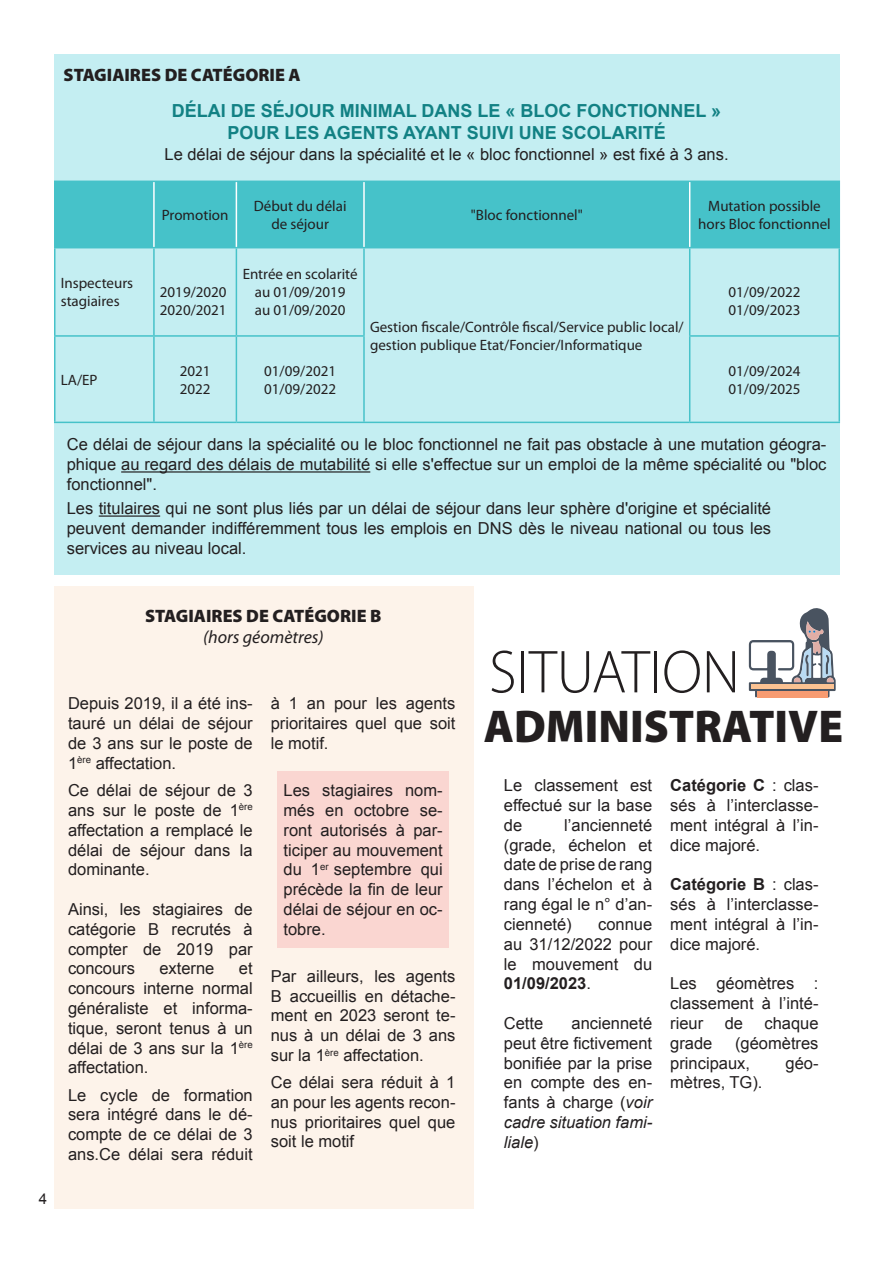
<style>
.page{position:relative;width:893px;height:1263px;background:#fff}
.page>*{position:absolute;margin:0;border:0;box-sizing:border-box;transform-origin:0 0}
.t1{font:300 61.05px "Myriad Pro";color:#231f20}
.t2{font:900 46.2px "Myriad Pro";color:#231f20}
.t3{font:700 18px "Arial";color:#128184}
.t4{font:900 18px "Myriad Pro";color:#231f20}
.t5{font:italic 18px "Myriad Pro";color:#231f20}
.t6{font:16.5px/19.8px "Arial";color:#231f20;text-align:justify}
.t7{font:15px/18px "Myriad Pro";color:#231f20;text-align:center}
.t8{font:15px "Arial";color:#231f20}
.s1{font-weight:700}
.s2{font-style:italic}
</style>
<div class="page">
<div style="left:54px;top:54px;width:786px;height:520px;background:#c4eef2"></div>
<div style="left:54px;top:587px;width:419px;height:622px;background:#fdf3ea"></div>
<div style="left:277px;top:772px;width:172px;height:176px;background:#fad6d1"></div>
<hr style="left:121px;top:471px;width:249px;height:2px;background:#231f20">
<hr style="left:99px;top:515px;width:61px;height:2px;background:#231f20">
<div style="left:56px;top:182px;width:782px;height:65px;background:#46c2c9"></div>
<hr style="left:54px;top:182px;width:2px;height:65px;background:#46c2c9">
<hr style="left:153px;top:182px;width:2px;height:65px;background:#fff">
<hr style="left:236px;top:182px;width:1px;height:65px;background:#fff">
<hr style="left:363px;top:182px;width:2px;height:65px;background:#fff">
<hr style="left:689px;top:182px;width:1px;height:65px;background:#fff">
<hr style="left:838px;top:182px;width:2px;height:65px;background:#46c2c9">
<hr style="left:54px;top:181px;width:100px;height:1px;background:#46c2c9">
<hr style="left:154px;top:181px;width:82px;height:1px;background:#46c2c9">
<hr style="left:236px;top:181px;width:128px;height:1px;background:#46c2c9">
<hr style="left:364px;top:181px;width:326px;height:1px;background:#46c2c9">
<hr style="left:690px;top:181px;width:150px;height:1px;background:#46c2c9">
<hr style="left:54px;top:247px;width:100px;height:1px;background:#46c2c9">
<hr style="left:54px;top:248px;width:2px;height:87px;background:#46c2c9">
<hr style="left:154px;top:247px;width:82px;height:1px;background:#46c2c9">
<hr style="left:153px;top:248px;width:2px;height:87px;background:#46c2c9">
<hr style="left:236px;top:247px;width:128px;height:1px;background:#46c2c9">
<hr style="left:236px;top:248px;width:1px;height:87px;background:#46c2c9">
<hr style="left:364px;top:247px;width:326px;height:1px;background:#46c2c9">
<hr style="left:363px;top:248px;width:2px;height:87px;background:#46c2c9">
<hr style="left:690px;top:247px;width:150px;height:1px;background:#46c2c9">
<hr style="left:689px;top:248px;width:1px;height:87px;background:#46c2c9">
<hr style="left:838px;top:248px;width:2px;height:87px;background:#46c2c9">
<hr style="left:54px;top:335px;width:100px;height:2px;background:#46c2c9">
<hr style="left:54px;top:337px;width:2px;height:85px;background:#46c2c9">
<hr style="left:154px;top:335px;width:82px;height:2px;background:#46c2c9">
<hr style="left:153px;top:337px;width:2px;height:85px;background:#46c2c9">
<hr style="left:236px;top:335px;width:129px;height:2px;background:#46c2c9">
<hr style="left:236px;top:337px;width:1px;height:85px;background:#46c2c9">
<hr style="left:363px;top:337px;width:2px;height:85px;background:#46c2c9">
<hr style="left:689px;top:335px;width:151px;height:2px;background:#46c2c9">
<hr style="left:689px;top:337px;width:1px;height:85px;background:#46c2c9">
<hr style="left:838px;top:337px;width:2px;height:85px;background:#46c2c9">
<hr style="left:54px;top:422px;width:100px;height:1px;background:#46c2c9">
<hr style="left:154px;top:422px;width:82px;height:1px;background:#46c2c9">
<hr style="left:236px;top:422px;width:128px;height:1px;background:#46c2c9">
<hr style="left:364px;top:422px;width:326px;height:1px;background:#46c2c9">
<hr style="left:690px;top:422px;width:150px;height:1px;background:#46c2c9">
<svg style="left:749px;top:608px;width:87px;height:89px"></svg>
<div style="left:757px;top:691px;width:70px;height:6px;background:#f79b71"></div>
<p class="t4" style="left:64px;top:65px;width:239px">STAGIAIRES DE CATÉGORIE A</p>
<p class="t3" style="left:172px;top:99px;width:551px">DÉLAI DE SÉJOUR MINIMAL DANS LE « BLOC FONCTIONNEL »</p>
<p class="t3" style="left:227px;top:121px;width:440px">POUR LES AGENTS AYANT SUIVI UNE SCOLARITÉ</p>
<p class="t6" style="left:165px;top:144px;width:566px">Le délai de séjour dans la spécialité et le « bloc fonctionnel » est fixé à 3 ans.</p>
<p class="t7" style="left:162px;top:206px;width:68px">Promotion</p>
<p class="t7" style="left:61px;top:274px;width:74px;text-align:left">Inspecteurs stagiaires</p>
<p class="t7" style="left:160px;top:283px;width:68px">2019/2020</p>
<p class="t7" style="left:160px;top:301px;width:68px">2020/2021</p>
<p class="t7" style="left:61px;top:370px;width:38px">LA/EP</p>
<p class="t7" style="left:180px;top:361px;width:32px">2021</p>
<p class="t7" style="left:180px;top:379px;width:32px">2022</p>
<p class="t7" style="left:254px;top:197px;width:94px">Début du délai</p>
<p class="t7" style="left:271px;top:215px;width:59px">de séjour</p>
<p class="t7" style="left:471px;top:206px;width:113px">"Bloc fonctionnel"</p>
<p class="t7" style="left:698px;top:197px;width:134px">Mutation possible hors Bloc fonctionnel</p>
<p class="t7" style="left:243px;top:265px;width:117px">Entrée en scolarité au 01/09/2019</p>
<p class="t7" style="left:255px;top:301px;width:92px">au 01/09/2020</p>
<p class="t7" style="left:264px;top:361px;width:73px">01/09/2021</p>
<p class="t7" style="left:264px;top:379px;width:73px">01/09/2022</p>
<p class="t7" style="left:370px;top:317px;width:315px;text-align:left">Gestion fiscale/Contrôle fiscal/Service public local/ gestion publique Etat/Foncier/Informatique</p>
<p class="t7" style="left:729px;top:283px;width:73px">01/09/2022</p>
<p class="t7" style="left:729px;top:301px;width:73px">01/09/2023</p>
<p class="t7" style="left:729px;top:361px;width:73px">01/09/2024</p>
<p class="t7" style="left:729px;top:379px;width:73px">01/09/2025</p>
<p class="t6" style="left:67px;top:435px;width:761px">Ce délai de séjour dans la spécialité ou le bloc fonctionnel ne fait pas obstacle à une mutation géogra&shy;phique au regard des délais de mutabilité si elle s'effectue sur un emploi de la même spécialité ou "bloc fonctionnel".</p>
<p class="t6" style="left:67px;top:499px;width:706px">Les titulaires qui ne sont plus liés par un délai de séjour dans leur sphère d'origine et spécialité peuvent demander indifféremment tous les emplois en DNS dès le niveau national ou tous les services au niveau local.</p>
<p class="t8" style="left:39px;top:1189px;width:10px">4</p>
<p class="t4" style="left:145px;top:605px;width:238px">STAGIAIRES DE CATÉGORIE B</p>
<p class="t5" style="left:203px;top:626px;width:122px">(hors géomètres)</p>
<p class="t6" style="left:68px;top:694px;width:186px">Depuis 2019, il a été ins&shy;tauré un délai de séjour de 3 ans sur le poste de 1<sup>ère</sup> affectation.</p>
<p class="t6" style="left:68px;top:781px;width:186px">Ce délai de séjour de 3 ans sur le poste de 1<sup>ère </sup>affectation a remplacé le délai de séjour dans la dominante.</p>
<p class="t6" style="left:68px;top:899px;width:186px">Ainsi, les stagiaires de catégorie B recrutés à compter de 2019 par concours</p>
<p class="t6" style="left:68px;top:959px;width:186px;text-indent:171px">et concours interne normal généraliste et informa&shy;tique, seront tenus à un délai de 3 ans sur la 1<sup>ère </sup>affectation.</p>
<p class="t6" style="left:68px;top:1085px;width:186px">Le cycle de formation sera intégré dans le dé&shy;compte de ce délai de 3 ans.Ce délai sera réduit</p>
<p class="t6" style="left:159px;top:959px;width:57px">externe</p>
<p class="t6" style="left:271px;top:694px;width:186px">à 1 an pour les agents prioritaires quel que soit le motif.</p>
<p class="t6" style="left:284px;top:781px;width:161px">Les stagiaires nom&shy;més en octobre se&shy;ront autorisés à par&shy;ticiper au mouvement du 1<sup>er</sup> septembre qui précède la fin de leur délai de séjour en oc&shy;tobre.</p>
<p class="t6" style="left:271px;top:966px;width:186px">Par ailleurs, les agents B accueillis en détache&shy;ment en 2023 seront te&shy;nus à un délai de 3 ans sur la 1<sup>ère</sup> affectation.</p>
<p class="t6" style="left:271px;top:1072px;width:186px">Ce délai sera réduit à 1 an pour les agents recon&shy;nus prioritaires quel que soit le motif</p>
<h1 class="t1" style="left:489px;top:635px;width:252px">SITUATION</h1>
<h2 class="t2" style="left:484px;top:700px;width:361px">ADMINISTRATIVE</h2>
<p class="t6" style="left:504px;top:776px;width:150px">Le classement est effectué sur la base de</p>
<p class="t6" style="left:504px;top:815px;width:150px;text-indent:60px">l’ancienneté (grade, échelon et date de prise de rang dans l’échelon et à rang égal le n° d’an&shy;cienneté)</p>
<p class="t6" style="left:504px;top:914px;width:150px;text-indent:94px">connue au 31/12/2022 pour le mouvement du <span class="s1">01/09/2023</span>.</p>
<p class="t6" style="left:504px;top:1013px;width:41px">Cette</p>
<p class="t6" style="left:504px;top:1013px;width:150px;text-indent:68px">ancienneté peut être fictivement bonifiée par la prise en compte des en&shy;fants à charge (<span class="s2">voir cadre situation fami&shy;liale</span>)</p>
<p class="t6" style="left:670px;top:776px;width:150px"><span class="s1">Catégorie C</span> : clas&shy;sés à l’interclasse&shy;ment intégral à l’in&shy;dice majoré.</p>
<p class="t6" style="left:670px;top:875px;width:150px"><span class="s1">Catégorie B</span> : clas&shy;sés à l’interclasse&shy;ment intégral à l’in&shy;dice majoré.</p>
<p class="t6" style="left:670px;top:974px;width:150px">Les géomètres : classement à l’inté&shy;rieur</p>
<p class="t6" style="left:725px;top:1013px;width:20px">de</p>
<p class="t6" style="left:764px;top:1013px;width:56px">chaque</p>
<p class="t6" style="left:670px;top:1033px;width:150px;text-indent:65px">(géomètres principaux,</p>
<p class="t6" style="left:670px;top:1033px;width:44px">grade</p>
<p class="t6" style="left:785px;top:1053px;width:35px">géo-</p>
<p class="t6" style="left:670px;top:1073px;width:94px">mètres, TG).</p>
</div>
